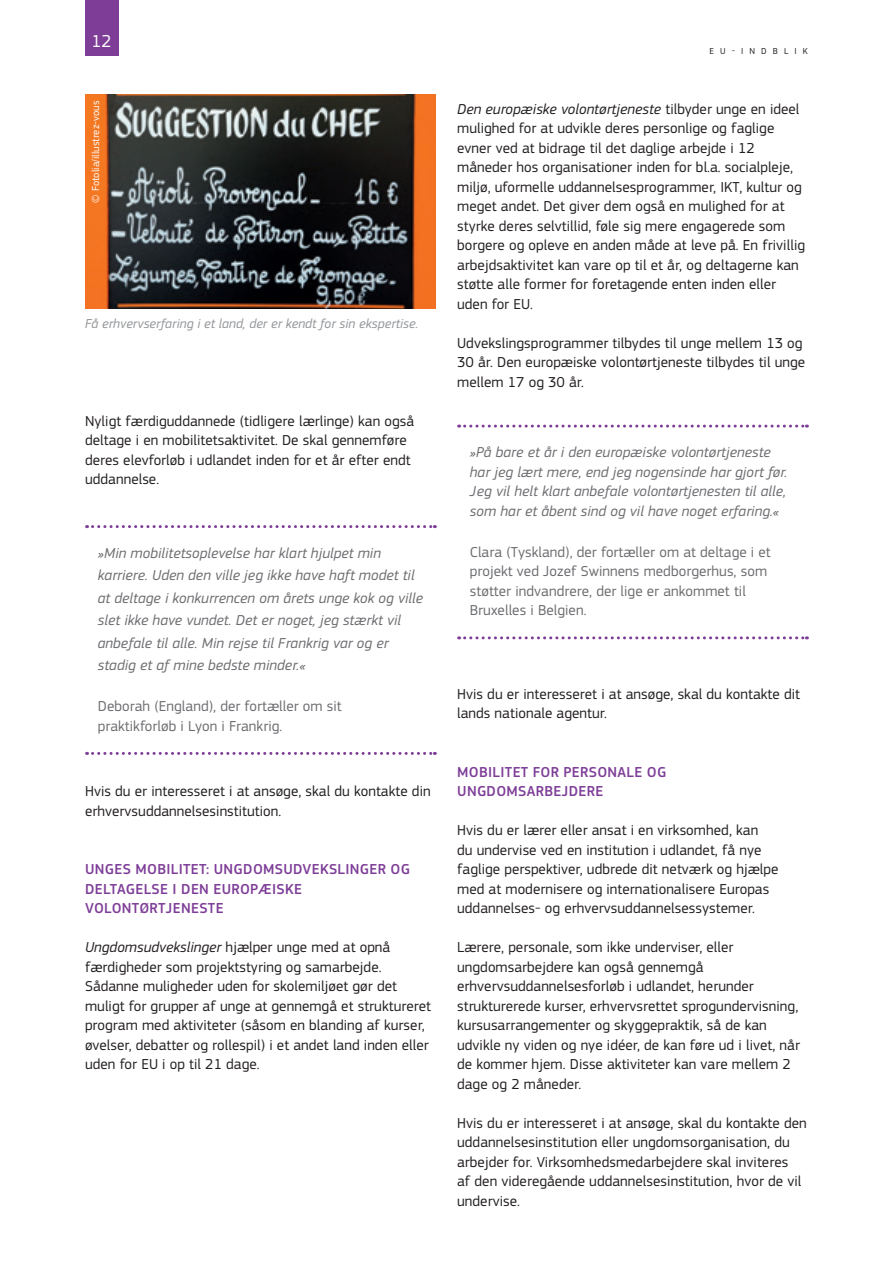
<style>
.page{position:relative;width:893px;height:1263px;background:#fff}
.page>*{position:absolute;margin:0;border:0;box-sizing:border-box;transform-origin:0 0}
.t1{font:18px "EC Square Sans Pro";color:#fff}
.BodyText{font:15px/19.5px "EC Square Sans Pro";letter-spacing:.005em;color:#231f20}
.box_start{font:italic 15px/22.5px "EC Square Sans Pro";letter-spacing:.005em;color:#6c6d70}
.Box_fin{font:15px/19.5px "EC Square Sans Pro";letter-spacing:.005em;color:#6c6d70}
.Heading04{font:500 15px/19.5px "EC Square Sans Pro";letter-spacing:.02em;color:#7e3e98}
.legende_L{font:italic 13.5px "EC Square Sans Pro";letter-spacing:.005em;color:#939598}
.copyright_copy{font:10.5px "EC Square Sans Pro";letter-spacing:.005em;color:#fff}
.t2{font:9px "EC Square Sans Pro";letter-spacing:.68em;color:#231f20}
.s1{font-style:italic}
</style>
<div class="page">
<div style="left:85px;top:0;width:33px;height:55px;background:#7e3e98"></div>
<svg style="left:87px;top:525px;width:348px;height:3px"></svg>
<svg style="left:87px;top:752px;width:348px;height:3px"></svg>
<svg style="left:459px;top:425px;width:348px;height:3px"></svg>
<svg style="left:459px;top:636px;width:348px;height:3px"></svg>
<img style="left:85px;top:94px;width:351px;height:215px">
<p class="t1" style="left:92px;top:30px;width:22px">12</p>
<p class="copyright_copy" style="left:90px;top:203px;width:104px;rotate:-90deg">© Fotolia/illustrez-vous</p>
<p class="legende_L" style="left:85px;top:316px;width:335px">Få erhvervserfaring i et land, der er kendt for sin ekspertise.</p>
<p class="BodyText" style="left:85px;top:411px;width:331px">Nyligt færdiguddannede (tidligere lærlinge) kan også deltage i en mobilitetsaktivitet. De skal gennemføre deres elevforløb i udlandet inden for et år efter endt uddannelse.</p>
<p class="box_start" style="left:98px;top:542px;width:327px">»Min mobilitetsoplevelse har klart hjulpet min karriere. Uden den ville jeg ikke have haft modet til at deltage i konkurrencen om årets unge kok og ville slet ikke have vundet. Det er noget, jeg stærkt vil anbefale til alle. Min rejse til Frankrig var og er stadig et af mine bedste minder.«</p>
<p class="Box_fin" style="left:98px;top:696px;width:245px">Deborah (England), der fortæller om sit praktikforløb i Lyon i Frankrig.</p>
<p class="BodyText" style="left:85px;top:782px;width:347px">Hvis du er interesseret i at ansøge, skal du kontakte din erhvervsuddannelsesinstitution.</p>
<p class="Heading04" style="left:85px;top:860px;width:326px">UNGES MOBILITET: UNGDOMSUDVEKSLINGER OG<br>DELTAGELSE I DEN EUROPÆISKE<br>VOLONTØRTJENESTE</p>
<p class="BodyText" style="left:85px;top:938px;width:348px"><span class="s1">Ungdomsudvekslinger</span> hjælper unge med at opnå færdigheder som projektstyring og samarbejde.<br>Sådanne muligheder uden for skolemiljøet gør det muligt for grupper af unge at gennemgå et struktureret program med aktiviteter (såsom en blanding af kurser, øvelser, debatter og rollespil) i et andet land inden eller uden for EU i op til 21 dage.</p>
<p class="t2" style="left:709px;top:45px;width:100px">EU‑INDBLIK</p>
<p class="BodyText" style="left:457px;top:99px;width:349px"><span class="s1">Den europæiske volontørtjeneste</span> tilbyder unge en ideel mulighed for at udvikle deres personlige og faglige evner ved at bidrage til det daglige arbejde i 12 måneder hos organisationer inden for bl.a. socialpleje, miljø, uformelle uddannelsesprogrammer, IKT, kultur og meget andet. Det giver dem også en mulighed for at styrke deres selvtillid, føle sig mere engagerede som borgere og opleve en anden måde at leve på. En frivillig arbejdsaktivitet kan vare op til et år, og deltagerne kan støtte alle former for foretagende enten inden eller uden for EU.</p>
<p class="BodyText" style="left:457px;top:333px;width:350px">Udvekslingsprogrammer tilbydes til unge mellem 13 og<br>30 år. Den europæiske volontørtjeneste tilbydes til unge mellem 17 og 30 år.</p>
<p class="box_start" style="left:470px;top:443px;width:319px;line-height:19.5px">»På bare et år i den europæiske volontørtjeneste har jeg lært mere, end jeg nogensinde har gjort før.<br>Jeg vil helt klart anbefale volontørtjenesten til alle, som har et åbent sind og vil have noget erfaring.«</p>
<p class="Box_fin" style="left:470px;top:542px;width:302px">Clara (Tyskland), der fortæller om at deltage i et projekt ved Jozef Swinnens medborgerhus, som støtter indvandrere, der lige er ankommet til Bruxelles i Belgien.</p>
<p class="BodyText" style="left:457px;top:684px;width:344px">Hvis du er interesseret i at ansøge, skal du kontakte dit lands nationale agentur.</p>
<p class="Heading04" style="left:457px;top:762px;width:211px">MOBILITET FOR PERSONALE OG<br>UNGDOMSARBEJDERE</p>
<p class="BodyText" style="left:457px;top:821px;width:323px">Hvis du er lærer eller ansat i en virksomhed, kan<br>du undervise ved en institution i udlandet, få nye faglige perspektiver, udbrede dit netværk og hjælpe med at modernisere og internationalisere Europas uddannelses- og erhvervsuddannelsessystemer.</p>
<p class="BodyText" style="left:457px;top:938px;width:344px">Lærere, personale, som ikke underviser, eller ungdomsarbejdere kan også gennemgå erhvervsuddannelsesforløb i udlandet, herunder strukturerede kurser, erhvervsrettet sprogundervisning, kursusarrangementer og skyggepraktik, så de kan udvikle ny viden og nye idéer, de kan føre ud i livet, når de kommer hjem. Disse aktiviteter kan vare mellem 2 dage og 2 måneder.</p>
<p class="BodyText" style="left:457px;top:1113px;width:351px">Hvis du er interesseret i at ansøge, skal du kontakte den uddannelsesinstitution eller ungdomsorganisation, du arbejder for. Virksomhedsmedarbejdere skal inviteres<br>af den videregående uddannelsesinstitution, hvor de vil undervise.</p>
</div>
